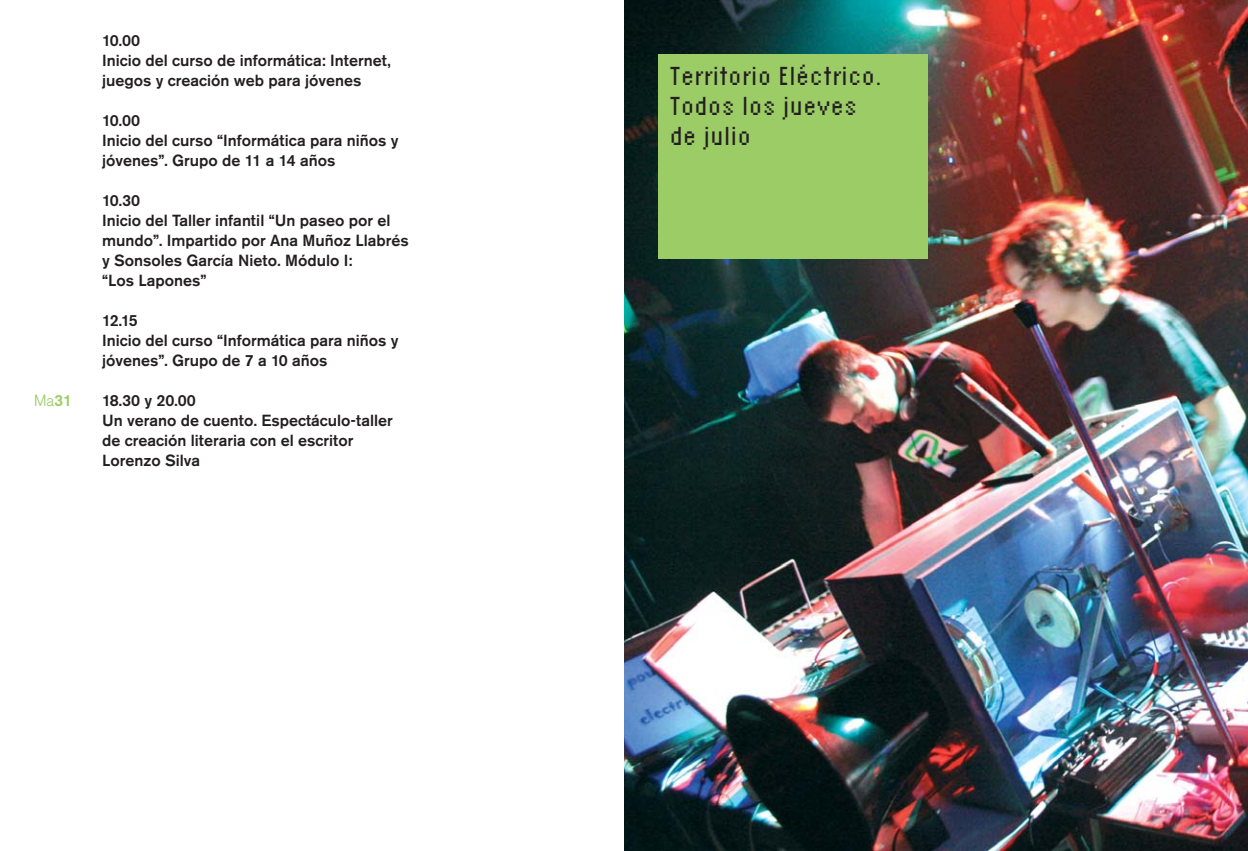
<style>
.page{position:relative;width:1248px;height:851px;background:#fff}
.page>*{position:absolute;margin:0;border:0;box-sizing:border-box;transform-origin:0 0}
.t1{font:24px/30px "Ignifuga";color:#231f20}
.t2{font:500 16px/20px "Akzidenz Grotesk BQ";color:#231f20}
.t3{font:300 16px "Akzidenz Grotesk";color:#9bcc66}
.s1{font-family:"Akzidenz Grotesk BQ";font-weight:500}
</style>
<div class="page">
<img style="left:624px;top:0;width:623px;height:850px">
<div style="left:658px;top:54px;width:269px;height:204px;background:#9bcc66"></div>
<p class="t3" style="left:34px;top:395px;width:40px">Ma<span class="s1">31</span></p>
<p class="t2" style="left:102px;top:32px;width:290px">10.00<br>Inicio del curso de informática: Internet, juegos y creación web para jóvenes</p>
<p class="t2" style="left:102px;top:112px;width:298px">10.00<br>Inicio del curso “Informática para niños y jóvenes”. Grupo de 11 a 14 años</p>
<p class="t2" style="left:102px;top:192px;width:308px">10.30<br>Inicio del Taller infantil “Un paseo por el mundo”. Impartido por Ana Muñoz Llabrés y Sonsoles García Nieto. Módulo I:<br>“Los Lapones”</p>
<p class="t2" style="left:102px;top:312px;width:298px">12.15<br>Inicio del curso “Informática para niños y jóvenes”. Grupo de 7 a 10 años</p>
<p class="t2" style="left:102px;top:392px;width:292px">18.30 y 20.00<br>Un verano de cuento. Espectáculo-taller de creación literaria con el escritor<br>Lorenzo Silva</p>
<h1 class="t1" style="left:669px;top:63px;width:216px">Territorio Eléctrico.<br>Todos los jueves de julio</h1>
</div>
